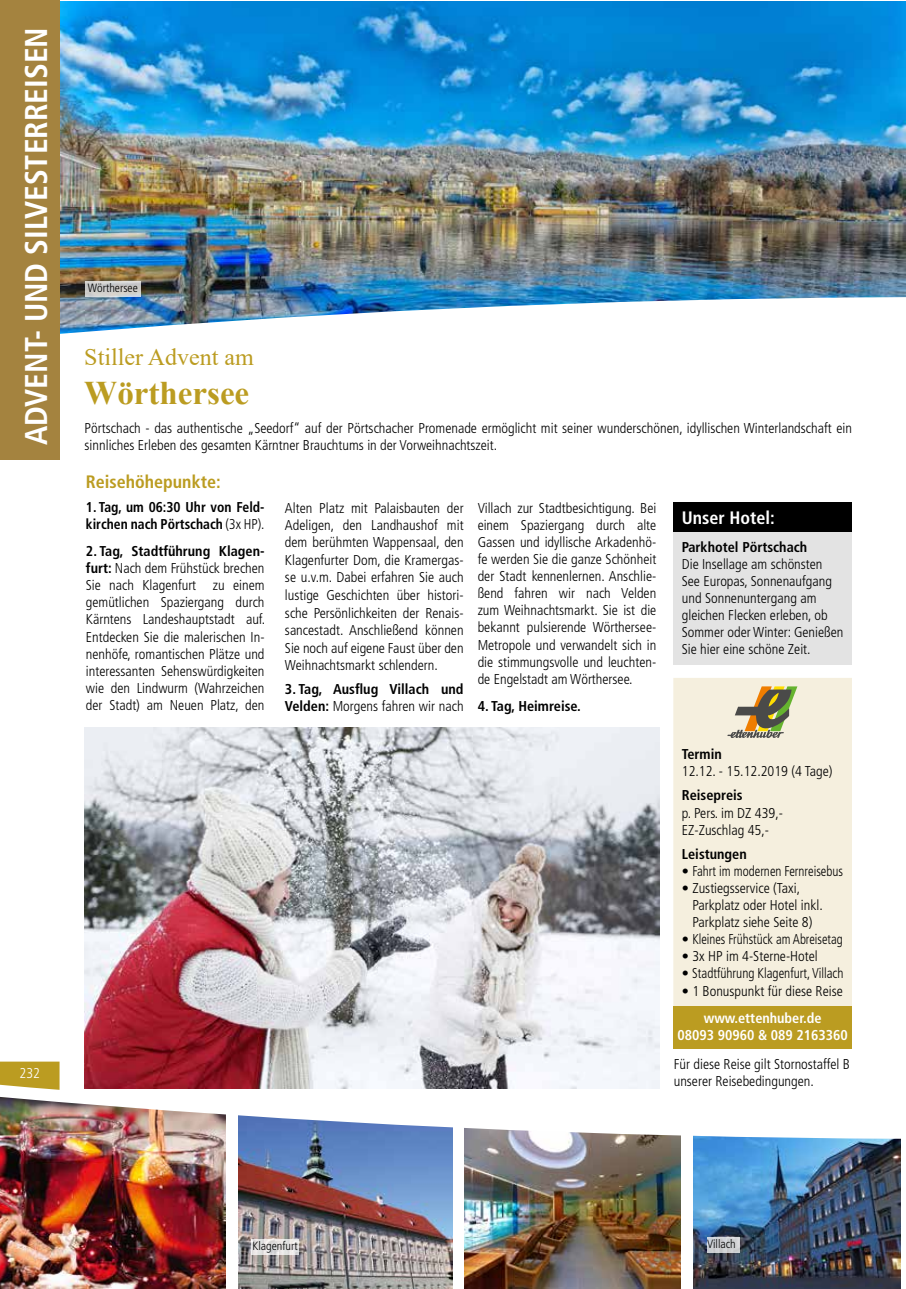
<style>
.page{position:relative;width:906px;height:1289px;background:#fff}
.page>*{position:absolute;margin:0;border:0;box-sizing:border-box;transform-origin:0 0}
.t1{font:700 33px "Times New Roman";color:#bb9c21}
.t2{font:700 condensed 31.5px "Frutiger LT";color:#fff}
.t3{font:24px "Times New Roman";color:#bb9c21}
.t4{font:700 condensed 18px "Frutiger LT";color:#bb9c21}
.t5{font:700 condensed 18px "Frutiger LT";color:#fff}
.t6{font:300 condensed 14.25px/17.1px "Frutiger LT";color:#000}
.t7{font:700 condensed 14.25px/17.1px "Frutiger LT";color:#000}
.t8{font:700 condensed 14.25px/17.1px "Frutiger LT";color:#000;scale:.96 1}
.t9{font:700 condensed 14.25px/17.1px "Frutiger LT";color:#fff;text-align:center}
.t10{font:300 condensed 14.25px "Frutiger LT";color:#fff}
.t11{font:300 condensed 12px "Frutiger LT";color:#000}
.s1{font-weight:300}
.s2{font-weight:700}
</style>
<div class="page">
<img style="left:238px;top:1138px;width:215px;height:150px">
<img style="left:0;top:1138px;width:225px;height:150px">
<img style="left:465px;top:1138px;width:215px;height:150px">
<img style="left:60px;top:1px;width:846px;height:296px">
<img style="left:693px;top:1138px;width:207px;height:150px">
<img style="left:60px;top:297px;width:846px;height:37px">
<img style="left:0;top:1031px;width:852px;height:107px">
<div style="left:0;top:0;width:60px;height:459px;background:#a4833f"></div>
<svg style="left:0;top:1061px;width:60px;height:28px;background:#c1a434"></svg>
<img style="left:84px;top:727px;width:575px;height:361px">
<svg style="left:251px;top:1238px;width:48px;height:16px"></svg>
<div style="left:707px;top:1236px;width:32px;height:16px;background:linear-gradient(to right,#cacfd6,#d1d1d2)"></div>
<svg style="left:85px;top:281px;width:55px;height:15px"></svg>
<div style="left:673px;top:678px;width:179px;height:328px;background:#f5efde"></div>
<div style="left:673px;top:1006px;width:179px;height:42px;background:#bb9c21"></div>
<svg style="left:727px;top:686px;width:70px;height:52px;background:#aea885"></svg>
<div style="left:673px;top:502px;width:179px;height:30px;background:#000"></div>
<div style="left:673px;top:532px;width:179px;height:133px;background:#e3e3e3"></div>
<h2 class="t2" style="left:18px;top:445px;width:419px;rotate:-90deg">ADVENT- UND SILVESTERREISEN</h2>
<p class="t11" style="left:88px;top:281px;width:52px">Wörthersee</p>
<h3 class="t3" style="left:84px;top:340px;width:171px">Stiller Advent am</h3>
<h1 class="t1" style="left:84px;top:369px;width:166px">Wörthersee</h1>
<p class="t6" style="left:85px;top:420px;width:769px">Pörtschach - das authentische „Seedorf“ auf der Pörtschacher Promenade ermöglicht mit seiner wunderschönen, idyllischen Winterlandschaft ein sinnliches Erleben des gesamten Kärntner Brauchtums in der Vorweihnachtszeit.</p>
<p class="t4" style="left:86px;top:471px;width:136px">Reisehöhepunkte:</p>
<p class="t8" style="left:86px;top:498px;width:188px">1. Tag, um 06:30 Uhr von Feld&shy;kirchen nach Pörtschach <span class="s1">(3x HP).</span></p>
<p class="t6" style="left:86px;top:542px;width:181px;text-align:justify"><span class="s2">2. Tag, Stadtführung Klagen&shy;furt:</span> Nach dem Frühstück brechen Sie nach Klagenfurt zu einem gemütlichen Spaziergang durch Kärntens Landeshauptstadt auf.<br>Entdecken Sie die malerischen In&shy;nenhöfe, romantischen Plätze und interessanten Sehenswürdigkeiten wie den Lindwurm (Wahrzeichen der Stadt) am Neuen Platz, den</p>
<p class="t7" style="left:682px;top:746px;width:41px">Termin</p>
<p class="t6" style="left:682px;top:763px;width:152px">12.12. - 15.12.2019 (4 Tage)</p>
<p class="t7" style="left:682px;top:787px;width:62px">Reisepreis</p>
<p class="t6" style="left:682px;top:804px;width:103px">p. Pers. im DZ 439,-<br>EZ-Zuschlag 45,-</p>
<p class="t7" style="left:682px;top:845px;width:66px">Leistungen</p>
<p class="t6" style="left:682px;top:862px;width:163px">• Fahrt im modernen Fernreisebus</p>
<p class="t6" style="left:692px;top:879px;width:132px;text-indent:-11px">• Zustiegsservice (Taxi,<br>Parkplatz oder Hotel inkl.<br>Parkplatz siehe Seite 8)</p>
<p class="t6" style="left:682px;top:931px;width:162px">• Kleines Frühstück am Abreisetag</p>
<p class="t6" style="left:682px;top:948px;width:137px">• 3x HP im 4-Sterne-Hotel</p>
<p class="t6" style="left:682px;top:965px;width:163px">• Stadtführung Klagenfurt, Villach</p>
<p class="t6" style="left:682px;top:982px;width:162px">• 1 Bonuspunkt für diese Reise</p>
<p class="t9" style="left:677px;top:1009px;width:172px">www.ettenhuber.de<br>08093 90960 &amp; 089 2163360</p>
<p class="t6" style="left:478px;top:499px;width:180px;text-align:justify">Villach zur Stadtbesichtigung. Bei einem Spaziergang durch alte Gassen und idyllische Arkadenhö&shy;fe werden Sie die ganze Schönheit der Stadt kennenlernen. Anschlie&shy;ßend fahren wir nach Velden zum Weihnachtsmarkt. Sie ist die bekannt pulsierende Wörthersee-Metropole und verwandelt sich in die stimmungsvolle und leuchten&shy;de Engelstadt am Wörthersee.</p>
<p class="t7" style="left:478px;top:697px;width:105px">4. Tag, Heimreise.</p>
<p class="t6" style="left:285px;top:499px;width:180px;line-height:17.5px;text-align:justify">Alten Platz mit Palaisbauten der Adeligen, den Landhaushof mit dem berühmten Wappensaal, den Klagenfurter Dom, die Kramergas&shy;se u.v.m. Dabei erfahren Sie auch lustige Geschichten über histori&shy;sche Persönlichkeiten der Renais&shy;sancestadt. Anschließend können Sie noch auf eigene Faust über den Weihnachtsmarkt schlendern.</p>
<p class="t7" style="left:285px;top:680px;width:180px">3. Tag, Ausflug Villach und<br>Velden: <span class="s1">Morgens fahren wir nach</span></p>
<p class="t5" style="left:682px;top:507px;width:95px">Unser Hotel:</p>
<p class="t7" style="left:682px;top:538px;width:127px">Parkhotel Pörtschach</p>
<p class="t6" style="left:682px;top:555px;width:163px">Die Insellage am schönsten<br>See Europas, Sonnenaufgang und Sonnenuntergang am gleichen Flecken erleben, ob<br>Sommer oder Winter: Genießen<br>Sie hier eine schöne Zeit.</p>
<p class="t10" style="left:20px;top:1065px;width:22px">232</p>
<p class="t6" style="left:674px;top:1055px;width:178px">Für diese Reise gilt Stornostaffel B unserer Reisebedingungen.</p>
<p class="t11" style="left:252px;top:1239px;width:47px">Klagenfurt</p>
<p class="t11" style="left:707px;top:1236px;width:30px">Villach</p>
</div>
